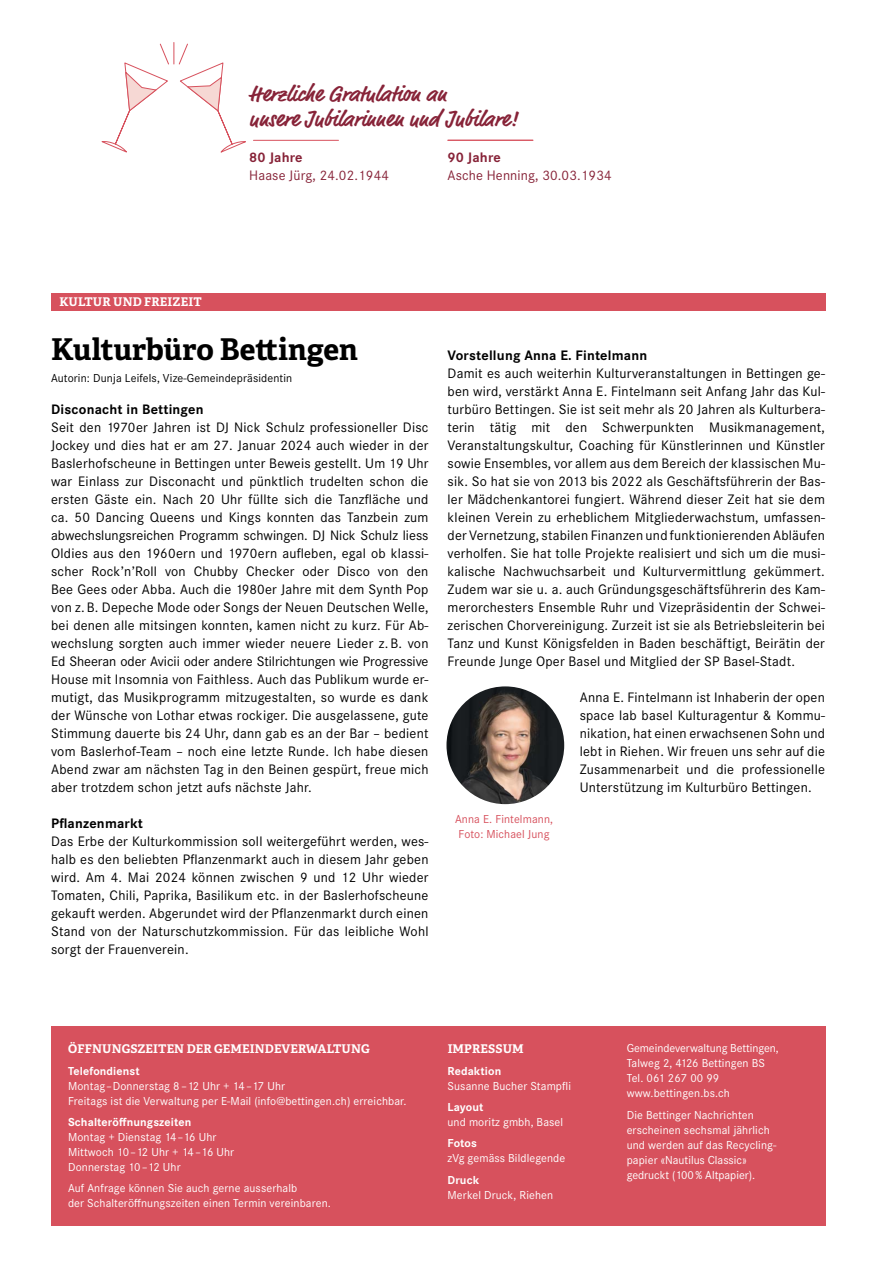
<style>
.page{position:relative;width:893px;height:1263px;background:#fff}
.page>*{position:absolute;margin:0;border:0;box-sizing:border-box;transform-origin:0 0}
.t1{font:700 30px "Adelle";letter-spacing:-.005em;color:#000}
.t2{font:700 22.5px/25.5px "Market Pro";letter-spacing:.01em;color:#872338}
.t3{font:14.25px/18px "Corporate S";letter-spacing:.015em;color:#000;text-align:justify}
.t4{font:700 14.25px "Corporate S";letter-spacing:.015em;color:#000}
.t5{font:14.25px "Corporate S";letter-spacing:.01em;color:#872338}
.t6{font:700 14.25px "Corporate S";letter-spacing:.01em;color:#872338}
.t7{font:12px/15px "Corporate S";letter-spacing:.01em;color:#fff}
.t8{font:700 12px "Adelle";letter-spacing:.01em;color:#fff}
.t9{font:700 12px "Corporate S";letter-spacing:.01em;color:#fff}
.t10{font:12px "Corporate S";letter-spacing:.01em;color:#000}
.t11{font:12px/15px "Corporate S";letter-spacing:.01em;color:#d7515d}
</style>
<div class="page">
<div style="left:51px;top:1026px;width:774px;height:200px;background:#d7515d"></div>
<hr style="left:448px;top:140px;width:85px;height:1px;background:#d7515d">
<div style="left:51px;top:293px;width:774px;height:17px;background:#d7515d"></div>
<svg style="left:102px;top:42px;width:237px;height:110px"></svg>
<img style="left:446px;top:686px;width:118px;height:118px;border-radius:59px">
<h2 class="t2" style="left:249px;top:81px;width:270px">Herzliche Gratulation an<br>unsere Jubilarinnen und Jubilare!</h2>
<p class="t6" style="left:249px;top:147px;width:55px">80 Jahre</p>
<p class="t5" style="left:249px;top:166px;width:141px">Haase Jürg, 24.02.1944</p>
<p class="t6" style="left:448px;top:147px;width:55px">90 Jahre</p>
<p class="t5" style="left:448px;top:166px;width:166px">Asche Henning, 30.03.1934</p>
<p class="t8" style="left:60px;top:294px;width:144px">KULTUR UND FREIZEIT</p>
<h1 class="t1" style="left:51px;top:330px;width:308px">Kulturbüro Bettingen</h1>
<p class="t10" style="left:51px;top:370px;width:243px">Autorin: Dunja Leifels, Vize-Gemeindepräsidentin</p>
<p class="t4" style="left:51px;top:399px;width:154px">Disconacht in Bettingen</p>
<p class="t3" style="left:51px;top:418px;width:379px">Seit den 1970er Jahren ist DJ Nick Schulz professioneller Disc Jockey und dies hat er am 27. Januar 2024 auch wieder in der Baslerhofscheune in Bettingen unter Beweis gestellt. Um 19 Uhr war Einlass zur Disconacht und pünktlich trudelten schon die ersten Gäste ein. Nach 20 Uhr füllte sich die Tanzfläche und ca. 50 Dancing Queens und Kings konnten das Tanzbein zum abwechslungsreichen Programm schwingen. DJ Nick Schulz liess Oldies aus den 1960ern und 1970ern aufleben, egal ob klassi&shy;scher Rock’n’Roll von Chubby Checker oder Disco von den Bee Gees oder Abba. Auch die 1980er Jahre mit dem Synth Pop von z. B. Depeche Mode oder Songs der Neuen Deutschen Welle, bei denen alle mitsingen konnten, kamen nicht zu kurz. Für Ab&shy;wechslung sorgten auch immer wieder neuere Lieder z. B. von Ed Sheeran oder Avicii oder andere Stilrichtungen wie Progressive House mit Insomnia von Faithless. Auch das Publikum wurde er&shy;mutigt, das Musikprogramm mitzugestalten, so wurde es dank der Wünsche von Lothar etwas rockiger. Die ausgelassene, gute Stimmung dauerte bis 24 Uhr, dann gab es an der Bar – bedient vom Baslerhof-Team – noch eine letzte Runde. Ich habe diesen Abend zwar am nächsten Tag in den Beinen gespürt, freue mich aber trotzdem schon jetzt aufs nächste Jahr.</p>
<p class="t4" style="left:51px;top:813px;width:93px">Pflanzenmarkt</p>
<p class="t3" style="left:51px;top:832px;width:379px">Das Erbe der Kulturkommission soll weitergeführt werden, wes&shy;halb es den beliebten Pflanzenmarkt auch in diesem Jahr geben wird. Am 4. Mai 2024 können zwischen 9 und 12 Uhr wieder Tomaten, Chili, Paprika, Basilikum etc. in der Baslerhofscheune gekauft werden. Abgerundet wird der Pflanzenmarkt durch einen Stand von der Naturschutzkommission. Für das leibliche Wohl sorgt der Frauenverein.</p>
<p class="t4" style="left:448px;top:345px;width:201px">Vorstellung Anna E. Fintelmann</p>
<p class="t3" style="left:448px;top:364px;width:379px">Damit es auch weiterhin Kulturveranstaltungen in Bettingen ge&shy;ben wird, verstärkt Anna E. Fintelmann seit Anfang Jahr das Kul&shy;turbüro Bettingen. Sie ist seit mehr als 20 Jahren als Kulturbera&shy;terin tätig mit den Schwerpunkten Musikmanagement, Veranstaltungskultur, Coaching für Künstlerinnen und Künstler sowie Ensembles, vor allem aus dem Bereich der klassischen Mu&shy;sik. So hat sie von 2013 bis 2022 als Geschäftsführerin der Bas&shy;ler Mädchenkantorei fungiert. Während dieser Zeit hat sie dem kleinen Verein zu erheblichem Mitgliederwachstum, umfassen&shy;der Vernetzung, stabilen Finanzen und funktionierenden Abläufen verholfen. Sie hat tolle Projekte realisiert und sich um die musi&shy;kalische Nachwuchsarbeit und Kulturvermittlung gekümmert.<br>Zudem war sie u. a. auch Gründungsgeschäftsführerin des Kam&shy;merorchesters Ensemble Ruhr und Vizepräsidentin der Schwei&shy;zerischen Chorvereinigung. Zurzeit ist sie als Betriebsleiterin bei Tanz und Kunst Königsfelden in Baden beschäftigt, Beirätin der Freunde Junge Oper Basel und Mitglied der SP Basel-Stadt.</p>
<p class="t3" style="left:580px;top:688px;width:247px">Anna E. Fintelmann ist Inhaberin der open space lab basel Kulturagentur &amp; Kommu&shy;nikation, hat einen erwachsenen Sohn und lebt in Riehen. Wir freuen uns sehr auf die Zusammenarbeit und die professionelle Unterstützung im Kulturbüro Bettingen.</p>
<p class="t11" style="left:455px;top:811px;width:100px">Anna E. Fintelmann,<br>Foto: Michael Jung</p>
<p class="t8" style="left:68px;top:1041px;width:303px">ÖFFNUNGSZEITEN DER GEMEINDEVERWALTUNG</p>
<p class="t9" style="left:68px;top:1062px;width:73px">Telefondienst</p>
<p class="t7" style="left:68px;top:1078px;width:340px">Montag – Donnerstag 8 –12 Uhr + 14 –17 Uhr<br>Freitags ist die Verwaltung per E-Mail (info@bettingen.ch) erreichbar.</p>
<p class="t9" style="left:68px;top:1114px;width:125px">Schalteröffnungszeiten</p>
<p class="t7" style="left:68px;top:1129px;width:168px">Montag + Dienstag 14 –16 Uhr<br>Mittwoch 10 –12 Uhr + 14 –16 Uhr<br>Donnerstag 10 –12 Uhr</p>
<p class="t7" style="left:68px;top:1180px;width:264px">Auf Anfrage können Sie auch gerne ausserhalb<br>der Schalteröffnungszeiten einen Termin vereinbaren.</p>
<p class="t8" style="left:448px;top:1041px;width:78px">IMPRESSUM</p>
<p class="t9" style="left:448px;top:1062px;width:55px">Redaktion</p>
<p class="t7" style="left:448px;top:1078px;width:125px">Susanne Bucher Stampfli</p>
<p class="t9" style="left:448px;top:1099px;width:37px">Layout</p>
<p class="t7" style="left:448px;top:1114px;width:117px">und moritz gmbh, Basel</p>
<p class="t9" style="left:448px;top:1135px;width:31px">Fotos</p>
<p class="t7" style="left:448px;top:1150px;width:119px">zVg gemäss Bildlegende</p>
<p class="t9" style="left:448px;top:1171px;width:33px">Druck</p>
<p class="t7" style="left:448px;top:1187px;width:107px">Merkel Druck, Riehen</p>
<p class="t7" style="left:627px;top:1040px;width:153px">Gemeindeverwaltung Bettingen,<br>Talweg 2, 4126 Bettingen BS<br>Tel. 061 267 00 99 www.bettingen.bs.ch</p>
<p class="t7" style="left:627px;top:1106px;width:151px">Die Bettinger Nachrichten erscheinen sechsmal jährlich und werden auf das Recycling&shy;papier «Nautilus Classic» gedruckt (100 % Altpapier).</p>
</div>
